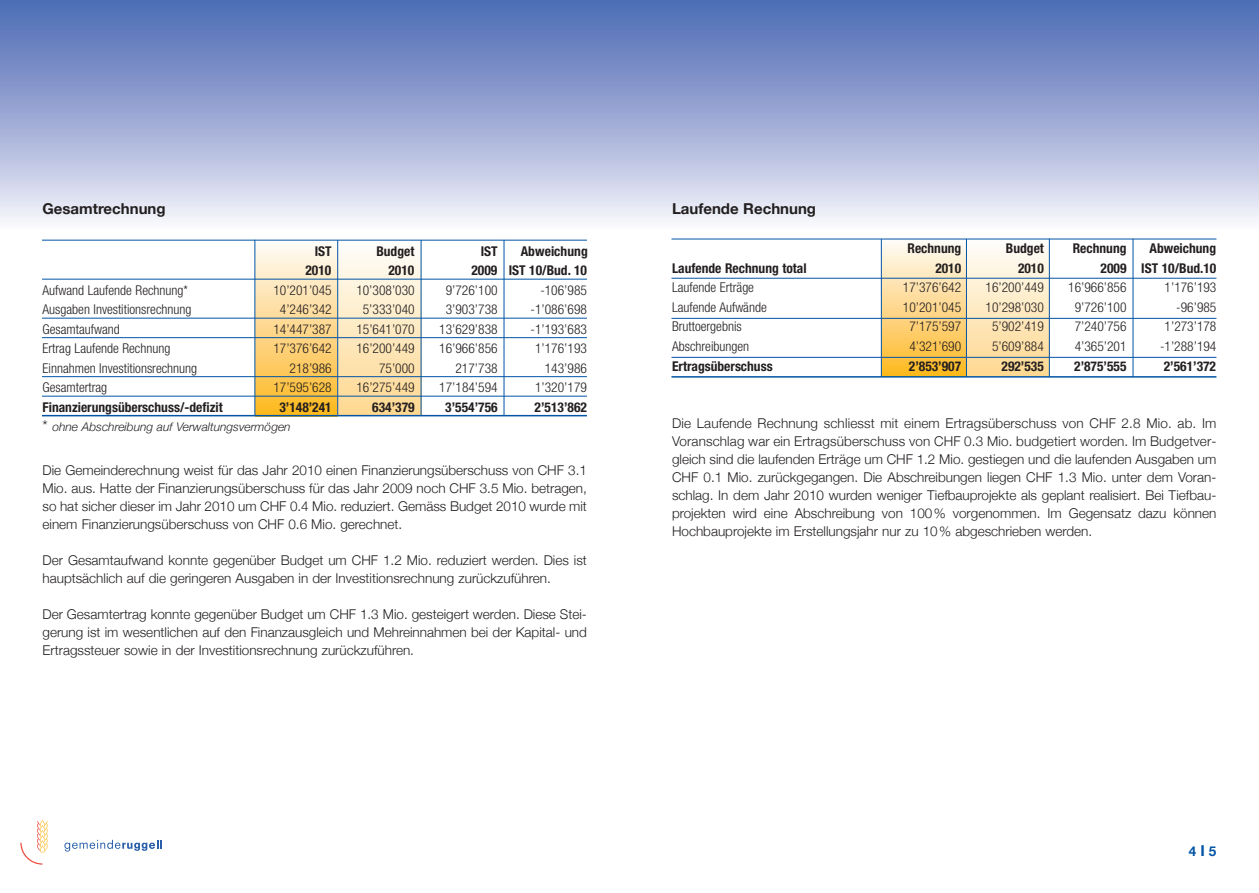
<style>
.page{position:relative;width:1259px;height:893px;background:#fff}
.page>*{position:absolute;margin:0;border:0;box-sizing:border-box;transform-origin:0 0}
.t1{font:700 15px "Helvetica Neue";color:#231f20}
.t2{font:300 13.5px/18px "Helvetica Neue";color:#231f20;text-align:justify}
.t3{font:300 condensed 13.5px "Helvetica Neue LT Std";color:#231f20}
.t4{font:700 condensed 13.5px "Helvetica Neue LT Std";color:#231f20}
.t5{font:700 13.5px "Helvetica Neue";color:#0154a6}
.t6{font:italic 300 12px "Helvetica Neue";color:#231f20}
.s1{font-style:normal;font-size:15px}
.s2{font-size:15px}
</style>
<div class="page">
<div style="left:0;top:0;width:1259px;height:230px;background:linear-gradient(to bottom,#4865b2,#f4f2fa)"></div>
<svg style="left:882px;top:240px;width:84px;height:136px;background:#fcd88d"></svg>
<div style="left:966px;top:239px;width:83px;height:138px;background:linear-gradient(to bottom,#fbfcfa,#fed78f)"></div>
<svg style="left:255px;top:241px;width:82px;height:174px;background:#fad78e"></svg>
<svg style="left:338px;top:241px;width:83px;height:174px;background:#f9e8c4"></svg>
<svg style="left:64px;top:840px;width:98px;height:12px"></svg>
<svg style="left:20px;top:820px;width:28px;height:45px"></svg>
<hr style="left:671px;top:239px;width:545px;height:1px;background:#0154a6">
<hr style="left:671px;top:278px;width:545px;height:1px;background:#0154a6">
<hr style="left:671px;top:318px;width:545px;height:1px;background:#0154a6">
<hr style="left:671px;top:357px;width:545px;height:1px;background:#0154a6">
<hr style="left:671px;top:376px;width:545px;height:2px;background:#0154a6">
<hr style="left:1132px;top:239px;width:1px;height:138px;background:#0154a6">
<hr style="left:1049px;top:239px;width:1px;height:138px;background:#0154a6">
<hr style="left:966px;top:239px;width:1px;height:138px;background:#0154a6">
<hr style="left:881px;top:239px;width:1px;height:138px;background:#0154a6">
<hr style="left:42px;top:240px;width:545px;height:1px;background:#0154a6">
<hr style="left:42px;top:279px;width:545px;height:1px;background:#0154a6">
<hr style="left:42px;top:318px;width:545px;height:1px;background:#0154a6">
<hr style="left:42px;top:337px;width:545px;height:1px;background:#0154a6">
<hr style="left:42px;top:376px;width:545px;height:1px;background:#0154a6">
<hr style="left:42px;top:396px;width:545px;height:1px;background:#0154a6">
<hr style="left:42px;top:415px;width:545px;height:1px;background:#0154a6">
<hr style="left:504px;top:240px;width:1px;height:175px;background:#0154a6">
<hr style="left:421px;top:240px;width:1px;height:175px;background:#0154a6">
<hr style="left:337px;top:240px;width:1px;height:175px;background:#0154a6">
<hr style="left:254px;top:240px;width:1px;height:175px;background:#0154a6">
<p class="t1" style="left:43px;top:200px;width:125px">Gesamtrechnung</p>
<p class="t4" style="left:315px;top:246px;width:18px">IST</p>
<p class="t4" style="left:376px;top:246px;width:39px">Budget</p>
<p class="t4" style="left:481px;top:246px;width:18px">IST</p>
<p class="t4" style="left:521px;top:246px;width:69px">Abweichung</p>
<p class="t4" style="left:305px;top:265px;width:27px">2010</p>
<p class="t4" style="left:388px;top:265px;width:27px">2010</p>
<p class="t4" style="left:471px;top:265px;width:117px">2009 IST 10/Bud. 10</p>
<p class="t3" style="left:43px;top:285px;width:147px">Aufwand Laufende Rechnung*</p>
<p class="t3" style="left:273px;top:285px;width:60px">10’201’045</p>
<p class="t3" style="left:356px;top:285px;width:60px">10’308’030</p>
<p class="t3" style="left:446px;top:285px;width:53px">9’726’100</p>
<p class="t3" style="left:540px;top:285px;width:48px">-106’985</p>
<p class="t3" style="left:43px;top:304px;width:150px">Ausgaben Investitionsrechnung</p>
<p class="t3" style="left:280px;top:304px;width:53px">4’246’342</p>
<p class="t3" style="left:363px;top:304px;width:53px">5’333’040</p>
<p class="t3" style="left:446px;top:304px;width:53px">3’903’738</p>
<p class="t3" style="left:530px;top:304px;width:58px">-1’086’698</p>
<p class="t3" style="left:43px;top:324px;width:79px">Gesamtaufwand</p>
<p class="t3" style="left:273px;top:324px;width:60px">14’447’387</p>
<p class="t3" style="left:356px;top:324px;width:60px">15’641’070</p>
<p class="t3" style="left:439px;top:324px;width:60px">13’629’838</p>
<p class="t3" style="left:530px;top:324px;width:58px">-1’193’683</p>
<p class="t3" style="left:43px;top:343px;width:129px">Ertrag Laufende Rechnung</p>
<p class="t3" style="left:273px;top:343px;width:60px">17’376’642</p>
<p class="t3" style="left:356px;top:343px;width:60px">16’200’449</p>
<p class="t3" style="left:439px;top:343px;width:60px">16’966’856</p>
<p class="t3" style="left:535px;top:343px;width:53px">1’176’193</p>
<p class="t3" style="left:43px;top:363px;width:156px">Einnahmen Investitionsrechnung</p>
<p class="t3" style="left:290px;top:363px;width:44px">218’986</p>
<p class="t3" style="left:379px;top:363px;width:37px">75’000</p>
<p class="t3" style="left:455px;top:363px;width:44px">217’738</p>
<p class="t3" style="left:545px;top:363px;width:44px">143’986</p>
<p class="t3" style="left:43px;top:382px;width:66px">Gesamtertrag</p>
<p class="t3" style="left:273px;top:382px;width:60px">17’595’628</p>
<p class="t3" style="left:356px;top:382px;width:60px">16’275’449</p>
<p class="t3" style="left:439px;top:382px;width:60px">17’184’594</p>
<p class="t3" style="left:535px;top:382px;width:53px">1’320’179</p>
<p class="t4" style="left:43px;top:402px;width:182px">Finanzierungsüberschuss/-defizit</p>
<p class="t4" style="left:279px;top:402px;width:54px">3’148’241</p>
<p class="t4" style="left:372px;top:402px;width:44px">634’379</p>
<p class="t4" style="left:445px;top:402px;width:54px">3’554’756</p>
<p class="t4" style="left:534px;top:402px;width:54px">2’513’862</p>
<p class="t6" style="left:43px;top:420px;width:250px"><span class="s1">*</span> ohne Abschreibung auf Verwaltungsvermögen</p>
<p class="t2" style="left:43px;top:461px;width:546px">Die Gemeinderechnung weist für das Jahr 2010 einen Finanzierungsüberschuss von CHF 3.1<br>Mio. aus. Hatte der Finanzierungsüberschuss für das Jahr 2009 noch CHF 3.5 Mio. betragen, so hat sicher dieser im Jahr 2010 um CHF 0.4 Mio. reduziert. Gemäss Budget 2010 wurde mit einem Finanzierungsüberschuss von CHF 0.6 Mio. gerechnet.</p>
<p class="t2" style="left:43px;top:551px;width:546px">Der Gesamtaufwand konnte gegenüber Budget um CHF 1.2 Mio. reduziert werden. Dies ist hauptsächlich auf die geringeren Ausgaben in der Investitionsrechnung zurückzuführen.</p>
<p class="t2" style="left:42px;top:605px;width:546px">Der Gesamtertrag konnte gegenüber Budget um CHF 1.3 Mio. gesteigert werden. Diese Stei&shy;gerung ist im wesentlichen auf den Finanzausgleich und Mehreinnahmen bei der Kapital- und Ertragssteuer sowie in der Investitionsrechnung zurückzuführen.</p>
<p class="t1" style="left:672px;top:200px;width:146px">Laufende Rechnung</p>
<p class="t4" style="left:907px;top:244px;width:55px">Rechnung</p>
<p class="t4" style="left:1006px;top:244px;width:39px">Budget</p>
<p class="t4" style="left:1072px;top:244px;width:55px">Rechnung</p>
<p class="t4" style="left:1149px;top:244px;width:68px">Abweichung</p>
<p class="t4" style="left:672px;top:263px;width:136px">Laufende Rechnung total</p>
<p class="t4" style="left:935px;top:263px;width:27px">2010</p>
<p class="t4" style="left:1018px;top:263px;width:27px">2010</p>
<p class="t4" style="left:1100px;top:263px;width:117px">2009 IST 10/Bud.10</p>
<p class="t3" style="left:672px;top:283px;width:84px">Laufende Erträge</p>
<p class="t3" style="left:903px;top:283px;width:60px">17’376’642</p>
<p class="t3" style="left:985px;top:283px;width:60px">16’200’449</p>
<p class="t3" style="left:1068px;top:283px;width:60px">16’966’856</p>
<p class="t3" style="left:1164px;top:283px;width:53px">1’176’193</p>
<p class="t3" style="left:672px;top:302px;width:96px">Laufende Aufwände</p>
<p class="t3" style="left:903px;top:302px;width:60px">10’201’045</p>
<p class="t3" style="left:985px;top:302px;width:60px">10’298’030</p>
<p class="t3" style="left:1074px;top:302px;width:53px">9’726’100</p>
<p class="t3" style="left:1176px;top:302px;width:42px">-96’985</p>
<p class="t3" style="left:672px;top:322px;width:71px">Bruttoergebnis</p>
<p class="t3" style="left:909px;top:322px;width:53px">7’175’597</p>
<p class="t3" style="left:992px;top:322px;width:53px">5’902’419</p>
<p class="t3" style="left:1074px;top:322px;width:53px">7’240’756</p>
<p class="t3" style="left:1164px;top:322px;width:53px">1’273’178</p>
<p class="t3" style="left:672px;top:341px;width:79px">Abschreibungen</p>
<p class="t3" style="left:909px;top:341px;width:53px">4’321’690</p>
<p class="t3" style="left:992px;top:341px;width:53px">5’609’884</p>
<p class="t3" style="left:1074px;top:341px;width:53px">4’365’201</p>
<p class="t3" style="left:1160px;top:341px;width:58px">-1’288’194</p>
<p class="t4" style="left:672px;top:361px;width:102px">Ertragsüberschuss</p>
<p class="t4" style="left:909px;top:361px;width:54px">2’853’907</p>
<p class="t4" style="left:1001px;top:361px;width:44px">292’535</p>
<p class="t4" style="left:1074px;top:361px;width:54px">2’875’555</p>
<p class="t4" style="left:1163px;top:361px;width:54px">2’561’372</p>
<p class="t2" style="left:672px;top:413px;width:546px">Die Laufende Rechnung schliesst mit einem Ertragsüberschuss von CHF 2.8 Mio. ab. Im Voranschlag war ein Ertragsüberschuss von CHF 0.3 Mio. budgetiert worden. Im Budgetver&shy;gleich sind die laufenden Erträge um CHF 1.2 Mio. gestiegen und die laufenden Ausgaben um CHF 0.1 Mio. zurückgegangen. Die Abschreibungen liegen CHF 1.3 Mio. unter dem Voran&shy;schlag. In dem Jahr 2010 wurden weniger Tiefbauprojekte als geplant realisiert. Bei Tiefbau&shy;projekten wird eine Abschreibung von 100% vorgenommen. Im Gegensatz dazu können Hochbauprojekte im Erstellungsjahr nur zu 10% abgeschrieben werden.</p>
<p class="t5" style="left:1188px;top:843px;width:29px">4<span class="s2">I</span>5</p>
</div>
